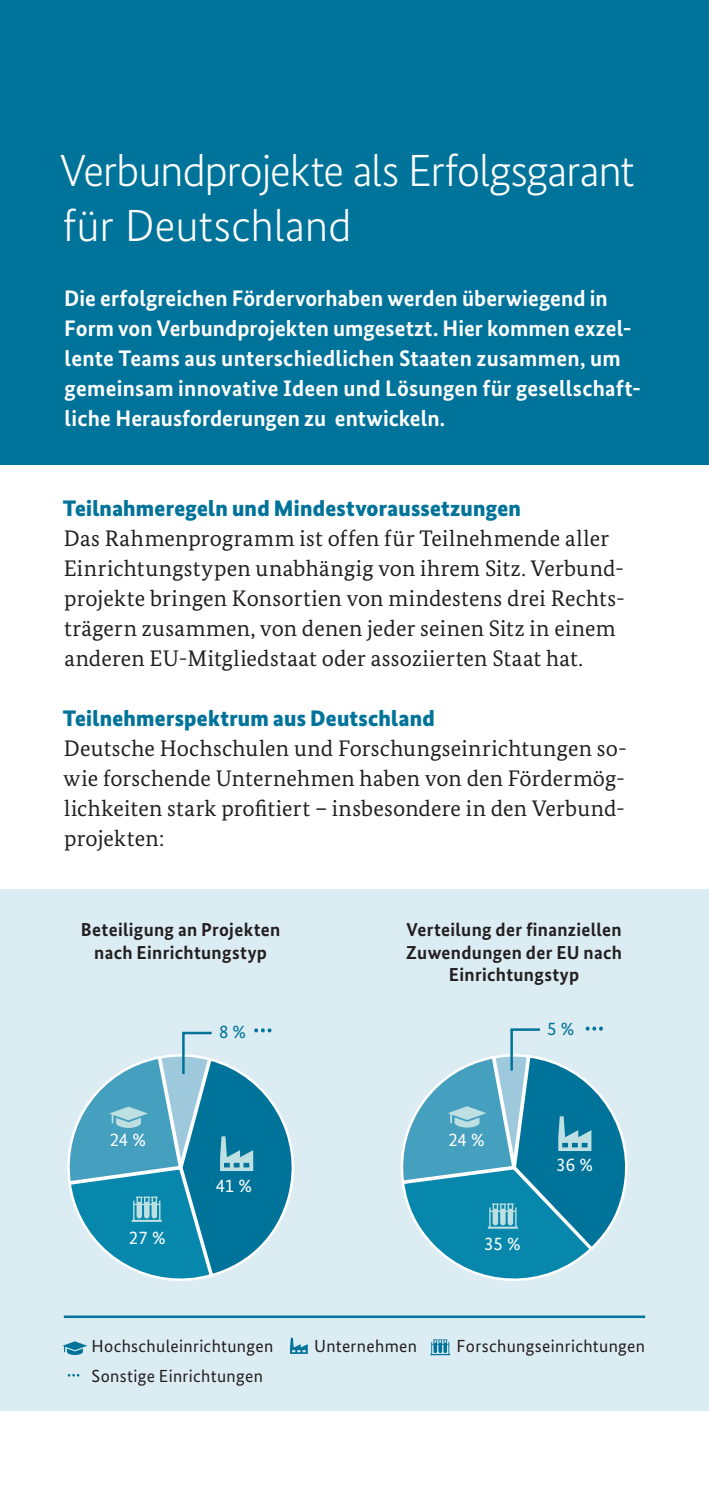
<style>
.page{position:relative;width:709px;height:1489px;background:#fff}
.page>*{position:absolute;margin:0;border:0;box-sizing:border-box;transform-origin:0 0}
.t1{font:300 45px/55px "Bundes Sans";letter-spacing:-.025em;color:#fff}
.t2{font:22.5px/30px "Bundes Serif";letter-spacing:.01em;color:#231f20}
.t3{font:700 22.5px/30px "Bundes Sans";letter-spacing:.005em;color:#fff}
.t4{font:900 22.5px "Bundes Sans";letter-spacing:.01em;color:#00739a}
.t5{font:700 18.75px/22.5px "Bundes Sans";letter-spacing:.015em;color:#231f20;text-align:center}
.t6{font:18.75px "Bundes Sans";letter-spacing:-.005em;color:#fff}
.t7{font:18.75px "Bundes Sans";color:#00739a}
.t8{font:17.5px "Bundes Sans";letter-spacing:.02em;color:#231f20}
.s1{font-family:"Bundes Sans"}
</style>
<div class="page">
<div style="left:0;top:0;width:709px;height:464px;background:#00739a"></div>
<div style="left:0;top:889px;width:709px;height:521px;background:#dcecf3"></div>
<svg style="left:68px;top:1373px;width:11px;height:3px"></svg>
<hr style="left:64px;top:1315px;width:581px;height:2px;background:#00739a">
<svg style="left:67px;top:1028px;width:227px;height:253px"></svg>
<svg style="left:62px;top:1341px;width:25px;height:13px"></svg>
<svg style="left:290px;top:1337px;width:18px;height:16px"></svg>
<svg style="left:431px;top:1339px;width:19px;height:15px"></svg>
<svg style="left:400px;top:1026px;width:228px;height:255px"></svg>
<h1 class="t1" style="left:60px;top:143px;width:576px">Verbundprojekte als Erfolgsgarant für Deutschland</h1>
<p class="t3" style="left:64px;top:283px;width:578px">Die erfolgreichen Fördervorhaben werden überwiegend in Form von Verbundprojekten umgesetzt. Hier kommen exzel&shy;lente Teams aus unterschiedlichen Staaten zusammen, um gemeinsam innovative Ideen und Lösungen für gesellschaft&shy;liche Herausforderungen zu entwickeln.</p>
<p class="t4" style="left:63px;top:495px;width:459px">Teilnahmeregeln und Mindestvoraussetzungen</p>
<p class="t2" style="left:64px;top:523px;width:562px">Das Rahmenprogramm ist offen für Teilnehmende aller Einrichtungstypen unabhängig von ihrem Sitz. Verbund&shy;projekte bringen Konsortien von mindestens drei Rechts&shy;trägern zusammen, von denen jeder seinen Sitz in einem anderen EU-Mitgliedstaat oder assoziierten Staat hat.</p>
<p class="t4" style="left:63px;top:705px;width:373px">Teilnehmerspektrum aus Deutschland</p>
<p class="t2" style="left:64px;top:733px;width:565px;text-align:justify">Deutsche Hochschulen und Forschungseinrichtungen so&shy;wie forschende Unternehmen haben von den Fördermög&shy;lichkeiten stark profitiert <span class="s1">–</span> insbesondere in den Verbund&shy;projekten:</p>
<p class="t5" style="left:81px;top:918px;width:201px">Beteiligung an Projekten nach Einrichtungstyp</p>
<p class="t5" style="left:406px;top:918px;width:217px">Verteilung der finanziellen<br>Zuwendungen der EU nach<br>Einrichtungstyp</p>
<p class="t7" style="left:219px;top:1019px;width:29px">8 %</p>
<p class="t7" style="left:547px;top:1016px;width:29px">5 %</p>
<p class="t6" style="left:110px;top:1128px;width:38px">24 %</p>
<p class="t6" style="left:448px;top:1128px;width:38px">24 %</p>
<p class="t6" style="left:556px;top:1153px;width:38px">36 %</p>
<p class="t6" style="left:216px;top:1174px;width:38px">41 %</p>
<p class="t6" style="left:129px;top:1225px;width:38px">27 %</p>
<p class="t6" style="left:484px;top:1231px;width:38px">35 %</p>
<p class="t8" style="left:91px;top:1335px;width:183px">Hochschuleinrichtungen</p>
<p class="t8" style="left:314px;top:1335px;width:105px">Unternehmen</p>
<p class="t8" style="left:456px;top:1335px;width:190px">Forschungseinrichtungen</p>
<p class="t8" style="left:91px;top:1365px;width:173px">Sonstige Einrichtungen</p>
</div>
